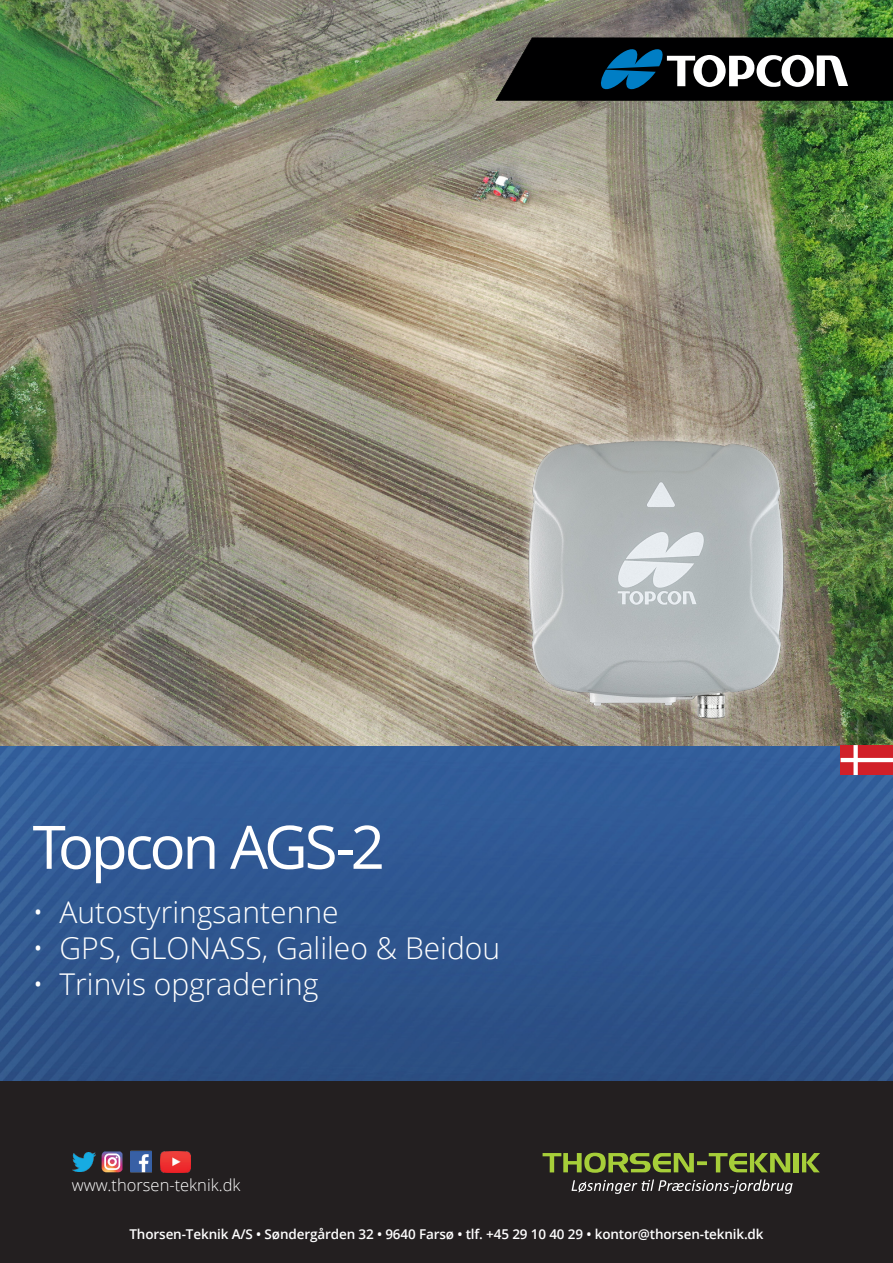
<style>
.page{position:relative;width:893px;height:1263px;background:#fff}
.page>*{position:absolute;margin:0;border:0;box-sizing:border-box;transform-origin:0 0}
.t1{font:60px "Open Sans";letter-spacing:-.055em;color:#fff}
.t2{font:300 30px "Open Sans";color:#fff}
.t3{font:300 16.5px "Open Sans";color:#fff}
.t4{font:600 13.5px "Open Sans";letter-spacing:-.01em;color:#fff}
</style>
<div class="page">
<img style="left:0;top:0;width:893px;height:1081px">
<svg style="left:496px;top:38px;width:397px;height:63px;background:#22292d"></svg>
<div style="left:0;top:1081px;width:893px;height:182px;background:#231f20"></div>
<svg style="left:543px;top:1153px;width:151px;height:20px"></svg>
<svg style="left:697px;top:1161px;width:10px;height:4px"></svg>
<svg style="left:709px;top:1153px;width:81px;height:19px"></svg>
<div style="left:793px;top:1153px;width:6px;height:19px;background:#a6ce39"></div>
<svg style="left:802px;top:1153px;width:18px;height:19px"></svg>
<svg style="left:572px;top:1179px;width:221px;height:15px"></svg>
<img style="left:493px;top:417px;width:326px;height:325px">
<svg style="left:841px;top:745px;width:52px;height:30px"></svg>
<img style="left:131px;top:1151px;width:21px;height:22px">
<img style="left:73px;top:1152px;width:23px;height:19px">
<svg style="left:102px;top:1151px;width:21px;height:21px"></svg>
<img style="left:161px;top:1151px;width:29px;height:21px">
<p class="t1" style="left:33px;top:806px;width:354px">Topcon AGS-2</p>
<p class="t2" style="left:33px;top:891px;width:307px">• Autostyringsantenne</p>
<p class="t2" style="left:33px;top:927px;width:469px">• GPS, GLONASS, Galileo &amp; Beidou</p>
<p class="t2" style="left:33px;top:963px;width:288px">• Trinvis opgradering</p>
<p class="t3" style="left:72px;top:1174px;width:170px">www.thorsen-teknik.dk</p>
<p class="t4" style="left:129px;top:1225px;width:636px">Thorsen-Teknik A/S • Søndergården 32 • 9640 Farsø • tlf. +45 29 10 40 29 • kontor@thorsen-teknik.dk</p>
</div>
